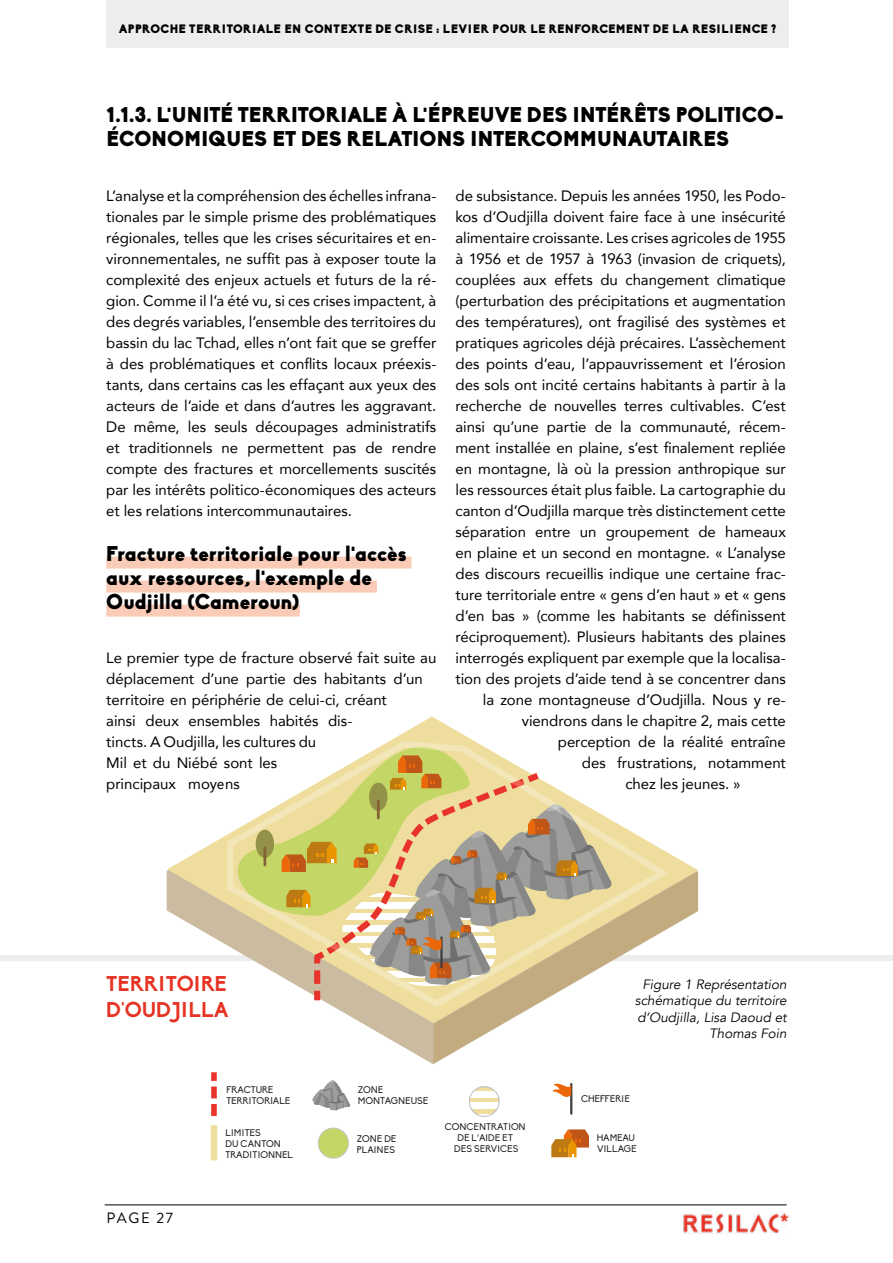
<style>
.page{position:relative;width:893px;height:1263px;background:#fff}
.page>*{position:absolute;margin:0;border:0;box-sizing:border-box;transform-origin:0 0}
.t1{font:900 21px/24px "Biko";letter-spacing:-.005em;color:#000}
.t2{font:700 21px/25.2px "Biko";color:#e63323}
.t3{font:15px/21px "Avenir";letter-spacing:-.005em;color:#000;text-align:justify}
.t4{font:15px "Brandon Grotesque";letter-spacing:.11em;color:#000}
.t5{font:italic 13.5px/16.2px "Avenir";color:#000;text-align:right}
.t6{font:900 12px "Biko";letter-spacing:.03em;color:#000}
.t7{font:9.45px/11.1px "Biko";color:#1d1d1b}
.s1{font-family:"Myriad Pro"}
</style>
<div class="page">
<div style="left:106px;top:0;width:683px;height:48px;background:#ededed"></div>
<img style="left:683px;top:1213px;width:106px;height:20px">
<hr style="left:105px;top:1204px;width:682px;height:1px;background:#000">
<div style="left:0;top:955px;width:893px;height:6px;background:#ededed"></div>
<div style="left:106px;top:557px;width:306px;height:12px;background:#facbb7"></div>
<div style="left:106px;top:581px;width:271px;height:12px;background:#facbb7"></div>
<div style="left:106px;top:605px;width:194px;height:12px;background:#facbb7"></div>
<svg style="left:362px;top:1023px;width:73px;height:41px"></svg>
<svg style="left:167px;top:716px;width:531px;height:307px"></svg>
<svg style="left:433px;top:871px;width:265px;height:192px"></svg>
<svg style="left:225px;top:721px;width:245px;height:196px"></svg>
<svg style="left:312px;top:1080px;width:39px;height:31px"></svg>
<div style="left:183px;top:1001px;width:12px;height:12px;border:5px solid #fff;border-radius:50%"></div>
<svg style="left:227px;top:741px;width:441px;height:266px"></svg>
<svg style="left:551px;top:1129px;width:38px;height:28px"></svg>
<svg style="left:469px;top:1087px;width:30px;height:29px"></svg>
<div style="left:469px;top:1086px;width:30px;height:31px;border:1px solid #c6c6c6;border-radius:50%"></div>
<div style="left:211px;top:1125px;width:6px;height:35px;background:#eedd9c"></div>
<svg style="left:211px;top:1075px;width:6px;height:38px"></svg>
<div style="left:318px;top:1128px;width:30px;height:30px;background:#c4d665;border-radius:50%"></div>
<div style="left:318px;top:1128px;width:31px;height:30px;border:1px solid #c6c6c6;border-radius:50%"></div>
<hr style="left:570px;top:1083px;width:2px;height:32px;background:#3d3e3d">
<svg style="left:552px;top:1083px;width:19px;height:14px"></svg>
<svg style="left:282px;top:755px;width:332px;height:242px;background:#d0c393"></svg>
<p class="t6" style="left:119px;top:22px;width:659px">APPROCHE TERRITORIALE EN CONTEXTE DE CRISE : LEVIER POUR LE RENFORCEMENT DE LA RESILIENCE ?</p>
<h1 class="t1" style="left:106px;top:103px;width:679px">1.1.3. L'UNITÉ TERRITORIALE À L'ÉPREUVE DES INTÉRÊTS POLITICO-<br>ÉCONOMIQUES ET DES RELATIONS INTERCOMMUNAUTAIRES</h1>
<p class="t3" style="left:106px;top:185px;width:332px">L’analyse et la compréhension des échelles infrana&shy;tionales par le simple prisme des problématiques régionales, telles que les crises sécuritaires et en&shy;vironnementales, ne suffit pas à exposer toute la complexité des enjeux actuels et futurs de la ré&shy;gion. Comme il l’a été vu, si ces crises impactent, à des degrés variables, l’ensemble des territoires du bassin du lac Tchad, elles n’ont fait que se greffer à des problématiques et conflits locaux préexis&shy;tants, dans certains cas les effaçant aux yeux des acteurs de l’aide et dans d’autres les aggravant.<br>De même, les seuls découpages administratifs et traditionnels ne permettent pas de rendre compte des fractures et morcellements suscités par les intérêts politico-économiques des acteurs et les relations intercommunautaires.</p>
<h1 class="t1" style="left:106px;top:542px;width:302px">Fracture territoriale pour l'accès aux ressources, l'exemple de<br>Oudjilla (Cameroun)</h1>
<p class="t3" style="left:106px;top:647px;width:332px;text-align:left">Le premier type de fracture observé fait suite au déplacement d’une partie des habitants d’un territoire en périphérie de celui-ci, créant<br>ainsi deux ensembles habités dis-<br>tincts. A Oudjilla, les cultures du<br>Mil et du Niébé sont les<br>principaux moyens</p>
<p class="t3" style="left:455px;top:185px;width:332px">de subsistance. Depuis les années 1950, les Podo-</p>
<p class="t3" style="left:455px;top:206px;width:332px">kos d’Oudjilla doivent faire face à une insécurité</p>
<p class="t3" style="left:455px;top:227px;width:332px">alimentaire croissante. Les crises agricoles de 1955</p>
<p class="t3" style="left:455px;top:248px;width:332px">à 1956 et de 1957 à 1963 (invasion de criquets),</p>
<p class="t3" style="left:455px;top:269px;width:332px">couplées aux effets du changement climatique</p>
<p class="t3" style="left:455px;top:290px;width:332px">(perturbation des précipitations et augmentation</p>
<p class="t3" style="left:455px;top:311px;width:332px">des températures), ont fragilisé des systèmes et</p>
<p class="t3" style="left:455px;top:332px;width:332px">pratiques agricoles déjà précaires. L’assèchement</p>
<p class="t3" style="left:455px;top:353px;width:332px">des points d’eau, l’appauvrissement et l’érosion</p>
<p class="t3" style="left:455px;top:374px;width:332px">des sols ont incité certains habitants à partir à la</p>
<p class="t3" style="left:455px;top:395px;width:332px">recherche de nouvelles terres cultivables. C’est</p>
<p class="t3" style="left:455px;top:416px;width:332px">ainsi qu’une partie de la communauté, récem-</p>
<p class="t3" style="left:455px;top:437px;width:332px">ment installée en plaine, s’est finalement repliée</p>
<p class="t3" style="left:455px;top:458px;width:332px">en montagne, là où la pression anthropique sur</p>
<p class="t3" style="left:455px;top:479px;width:332px">les ressources était plus faible. La cartographie du</p>
<p class="t3" style="left:455px;top:500px;width:332px">canton d’Oudjilla marque très distinctement cette</p>
<p class="t3" style="left:455px;top:521px;width:332px">séparation entre un groupement de hameaux</p>
<p class="t3" style="left:455px;top:542px;width:332px">en plaine et un second en montagne. « L’analyse</p>
<p class="t3" style="left:455px;top:563px;width:332px">des discours recueillis indique une certaine frac-</p>
<p class="t3" style="left:455px;top:584px;width:332px">ture territoriale entre « gens d’en haut » et « gens</p>
<p class="t3" style="left:455px;top:605px;width:332px">d’en bas » (comme les habitants se définissent</p>
<p class="t3" style="left:455px;top:626px;width:332px">réciproquement). Plusieurs habitants des plaines</p>
<p class="t3" style="left:455px;top:647px;width:332px">interrogés expliquent par exemple que la localisa-</p>
<p class="t3" style="left:455px;top:668px;width:332px">tion des projets d’aide tend à se concentrer dans</p>
<p class="t3" style="left:483px;top:689px;width:304px">la zone montagneuse d’Oudjilla. Nous y re-</p>
<p class="t3" style="left:522px;top:710px;width:266px">viendrons dans le chapitre 2, mais cette</p>
<p class="t3" style="left:558px;top:731px;width:229px">perception de la réalité entraîne</p>
<p class="t3" style="left:582px;top:752px;width:205px">des frustrations, notamment</p>
<p class="t3" style="left:625px;top:773px;width:117px">chez les jeunes. »</p>
<h1 class="t2" style="left:106px;top:971px;width:124px">TERRITOIRE<br>D'OUDJILLA</h1>
<p class="t5" style="left:635px;top:976px;width:153px">Figure 1 Représentation schématique du territoire d’Oudjilla, Lisa Daoud et<br>Thomas Foin</p>
<p class="t4" style="left:106px;top:1207px;width:68px">PAGE 27</p>
<p class="t7" style="left:227px;top:1084px;width:65px">FRACTURE<br>TERRITORIALE</p>
<p class="t7" style="left:225px;top:1127px;width:69px">LIMITES<br>DU CANTON<br>TRADITIONNEL</p>
<p class="t7" style="left:358px;top:1084px;width:72px">ZONE<br>MONTAGNEUSE</p>
<p class="t7" style="left:357px;top:1133px;width:41px">ZONE DE<br>PLAINES</p>
<p class="t7" style="left:445px;top:1121px;width:82px;text-align:center">CONCENTRATION<br>DE L<span class="s1">’</span>AIDE ET<br>DES SERVICES</p>
<p class="t7" style="left:581px;top:1094px;width:50px">CHEFFERIE</p>
<p class="t7" style="left:597px;top:1132px;width:41px">HAMEAU<br>VILLAGE</p>
</div>
